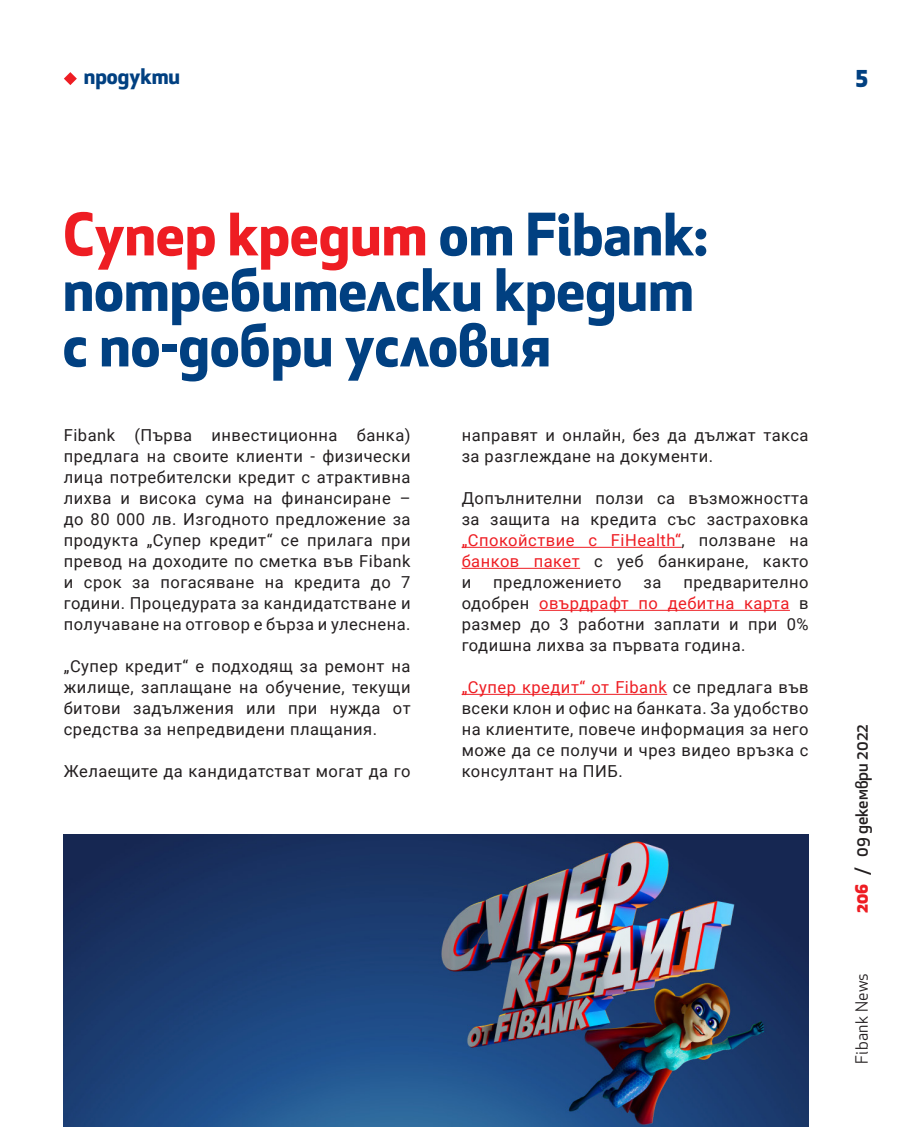
<style>
.page{position:relative;width:915px;height:1127px;background:#fff}
.page>*{position:absolute;margin:0;border:0;box-sizing:border-box;transform-origin:0 0}
.t1{font:700 57px/55.5px "Apex Bg";color:#014081}
.t2{font:800 22.5px "Apex Bg";color:#014081}
.Section{font:700 21px "Apex Bg";color:#014081}
.Body{font:16.5px/21px "Roboto";letter-spacing:.03em;color:#231f20;text-align:justify}
.t3{font:500 16.5px "Apex Bg";color:#231f20}
.t4{font:16.5px "Apex Bg";letter-spacing:.02em;color:#231f20}
.s1{color:#ee1d23}
.s2{font-weight:800;color:#ee1d23}
</style>
<div class="page">
<hr style="left:461px;top:547px;width:220px;height:1px;background:#ee1d23">
<hr style="left:461px;top:568px;width:119px;height:1px;background:#ee1d23">
<hr style="left:539px;top:610px;width:250px;height:1px;background:#ee1d23">
<hr style="left:461px;top:694px;width:206px;height:1px;background:#ee1d23">
<svg style="left:64px;top:72px;width:13px;height:13px"></svg>
<img style="left:64px;top:834px;width:744px;height:293px">
<p class="Section" style="left:84px;top:61px;width:98px">продукти</p>
<h2 class="t2" style="left:855px;top:60px;width:14px">5</h2>
<p class="t1" style="left:63px;top:204px;width:646px"><span class="s1">Супер кредит</span> от Fibank: потребителски кредит с по-добри условия</p>
<p class="Body" style="left:64px;top:424px;width:348px">Fibank (Първа инвестиционна банка) предлага на своите клиенти - физически лица потребителски кредит с атрактивна лихва и висока сума на финансиране – до 80 000 лв. Изгодното предложение за продукта „Супер кредит“ се прилага при превод на доходите по сметка във Fibank и срок за погасяване на кредита до 7 години. Процедурата за кандидатстване и получаване на отговор е бърза и улеснена.</p>
<p class="Body" style="left:64px;top:655px;width:348px">„Супер кредит“ е подходящ за ремонт на жилище, заплащане на обучение, текущи битови задължения или при нужда от средства за непредвидени плащания.</p>
<p class="Body" style="left:64px;top:760px;width:348px">Желаещите да кандидатстват могат да го</p>
<p class="Body" style="left:461px;top:424px;width:348px">направят и онлайн, без да дължат такса за разглеждане на документи.</p>
<p class="Body" style="left:461px;top:487px;width:348px">Допълнителни ползи са възможността за защита на кредита със застраховка <span class="s1">„Спокойствие с FiHealth“</span>, ползване на <span class="s1">банков пакет</span> с уеб банкиране, както и</p>
<p class="Body" style="left:461px;top:571px;width:348px;text-indent:222px">предварително одобрен <span class="s1">овърдрафт по дебитна карта</span> в размер до 3 работни заплати и при 0% годишна лихва за първата година.</p>
<p class="Body" style="left:461px;top:676px;width:348px"><span class="s1">„Супер кредит“ от Fibank</span> се предлага във всеки клон и офис на банката. За удобство на клиентите, повече информация за него може да се получи и чрез видео връзка с консултант на ПИБ.</p>
<p class="Body" style="left:493px;top:571px;width:130px">предложението</p>
<p class="Body" style="left:643px;top:571px;width:19px">за</p>
<p class="t3" style="left:850px;top:913px;width:191px;rotate:-90deg"><span class="s2">206</span> / 09 декември 2022</p>
<p class="t4" style="left:851px;top:1064px;width:93px;rotate:-90deg">Fibank News</p>
</div>
